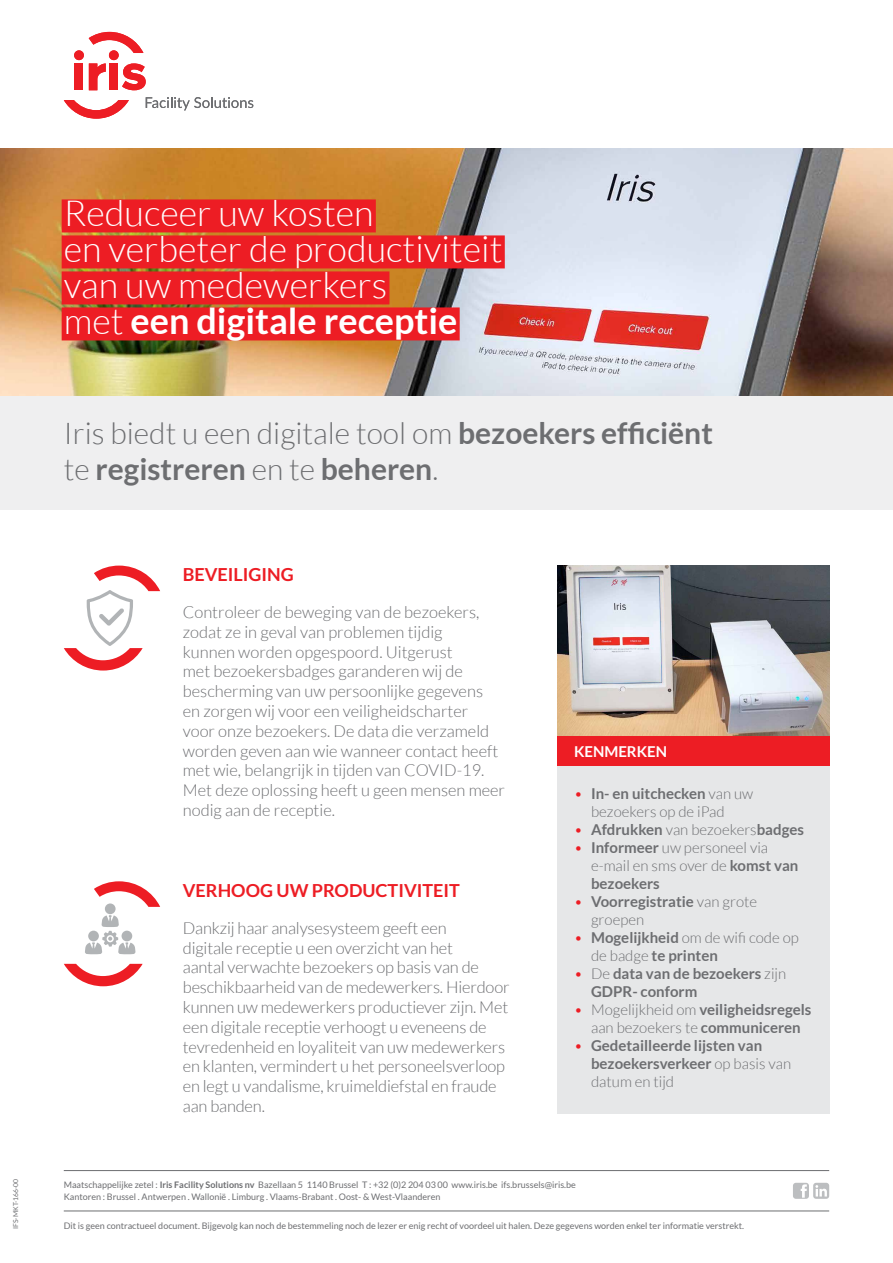
<style>
.page{position:relative;width:893px;height:1263px;background:#fff}
.page>*{position:absolute;margin:0;border:0;box-sizing:border-box;transform-origin:0 0}
.t1{font:300 36px "Lato";color:#fff}
.t2{font:700 36px "Lato";color:#fff}
.t3{font:700 30px/36px "Lato";color:#6d6e71}
.t4{font:700 18px "Lato";color:#ed1d24}
.t5{font:300 16.5px/19.8px "Lato";letter-spacing:-.01em;color:#6d6e71}
.t6{font:700 15px/18px "Lato";color:#6d6e71}
.t7{font:300 15px/18px "Lato";color:#6d6e71}
.t8{font:700 15px "Lato";color:#fff}
.t9{font:9px/12px "Lato";color:#6d6e71}
.t10{font:6.75px "Lato";color:#6d6e71}
.s1{font-weight:300}
.s2{color:#ed1d24}
.s3{font-weight:700}
.s4{font-weight:300;color:#ed1d24}
</style>
<div class="page">
<div style="left:557px;top:714px;width:272px;height:400px;background:#e6e7e8"></div>
<div style="left:0;top:395px;width:893px;height:115px;background:#efeff0"></div>
<img style="left:0;top:149px;width:893px;height:246px">
<div style="left:74px;top:63px;width:9px;height:27px;background:#ed1d24"></div>
<svg style="left:89px;top:63px;width:17px;height:27px"></svg>
<div style="left:110px;top:63px;width:8px;height:27px;background:#ed1d24"></div>
<svg style="left:64px;top:100px;width:65px;height:19px"></svg>
<div style="left:74px;top:50px;width:10px;height:10px;background:#ed1d24;border-radius:50%"></div>
<div style="left:109px;top:50px;width:10px;height:10px;background:#ed1d24;border-radius:50%"></div>
<svg style="left:89px;top:32px;width:54px;height:21px"></svg>
<svg style="left:122px;top:63px;width:24px;height:27px"></svg>
<svg style="left:146px;top:97px;width:107px;height:13px"></svg>
<img style="left:557px;top:566px;width:272px;height:170px">
<div style="left:557px;top:736px;width:272px;height:29px;background:#ed1d24"></div>
<svg style="left:64px;top:566px;width:96px;height:104px"></svg>
<svg style="left:64px;top:964px;width:79px;height:22px"></svg>
<svg style="left:94px;top:881px;width:66px;height:26px"></svg>
<div style="left:105px;top:903px;width:11px;height:11px;background:#b1b4b6;border-radius:50%"></div>
<svg style="left:85px;top:915px;width:51px;height:39px"></svg>
<hr style="left:64px;top:1170px;width:765px;height:1px;background:#6d6e71">
<hr style="left:64px;top:1210px;width:765px;height:1px;background:#6d6e71">
<svg style="left:793px;top:1183px;width:36px;height:16px"></svg>
<div style="left:62px;top:199px;width:314px;height:33px;background:#ed1d24"></div>
<div style="left:62px;top:235px;width:443px;height:33px;background:#ed1d24"></div>
<div style="left:62px;top:271px;width:327px;height:33px;background:#ed1d24"></div>
<div style="left:62px;top:307px;width:398px;height:33px;background:#ed1d24"></div>
<p class="t10" style="left:12px;top:1229px;width:52px;rotate:-90deg">IFS-MKT-166-00</p>
<p class="t1" style="left:64px;top:194px;width:311px">Reduceer uw kosten</p>
<p class="t1" style="left:64px;top:230px;width:440px">en verbeter de productiviteit</p>
<p class="t1" style="left:64px;top:266px;width:325px">van uw medewerkers</p>
<p class="t2" style="left:64px;top:300px;width:395px"><span class="s1">met</span> een digitale receptie</p>
<p class="t3" style="left:64px;top:415px;width:651px"><span class="s1">Iris biedt u een digitale tool om</span> bezoekers efficiënt <span class="s1">te</span> registreren <span class="s1">en te</span> beheren<span class="s1">.</span></p>
<p class="t4" style="left:183px;top:564px;width:112px">BEVEILIGING</p>
<p class="t5" style="left:183px;top:602px;width:324px">Controleer de beweging van de bezoekers, zodat ze in geval van problemen tijdig<br>kunnen worden opgespoord. Uitgerust<br>met bezoekersbadges garanderen wij de bescherming van uw persoonlijke gegevens<br>en zorgen wij voor een veiligheidscharter<br>voor onze bezoekers. De data die verzameld worden geven aan wie wanneer contact heeft met wie, belangrijk in tijden van COVID-19.<br>Met deze oplossing heeft u geen mensen meer nodig aan de receptie.</p>
<p class="t4" style="left:183px;top:880px;width:278px">VERHOOG UW PRODUCTIVITEIT</p>
<p class="t5" style="left:183px;top:918px;width:328px">Dankzij haar analysesysteem geeft een<br>digitale receptie u een overzicht van het<br>aantal verwachte bezoekers op basis van de beschikbaarheid van de medewerkers. Hierdoor kunnen uw medewerkers productiever zijn. Met een digitale receptie verhoogt u eveneens de tevredenheid en loyaliteit van uw medewerkers en klanten, vermindert u het personeelsverloop en legt u vandalisme, kruimeldiefstal en fraude aan banden.</p>
<p class="t8" style="left:574px;top:742px;width:95px">KENMERKEN</p>
<p class="t7" style="left:591px;top:784px;width:164px;text-indent:-17px"><span class="s2">•</span> <span class="s3">In- en uitchecken</span> van uw bezoekers op de iPad</p>
<p class="t6" style="left:574px;top:820px;width:231px"><span class="s4">•</span> Afdrukken <span class="s1">van bezoekers</span>badges</p>
<p class="t7" style="left:591px;top:838px;width:209px;text-indent:-17px"><span class="s2">•</span> <span class="s3">Informeer</span> uw personeel via e-mail en sms over de <span class="s3">komst van bezoekers</span></p>
<p class="t6" style="left:591px;top:892px;width:168px;text-indent:-17px"><span class="s4">•</span> Voorregistratie <span class="s1">van grote groepen</span></p>
<p class="t6" style="left:591px;top:928px;width:209px;text-indent:-17px"><span class="s4">•</span> Mogelijkheid <span class="s1">om de wifi code op de badge</span> te printen</p>
<p class="t6" style="left:591px;top:964px;width:197px;text-indent:-17px"><span class="s4">•</span> <span class="s1">De</span> data van de bezoekers <span class="s1">zijn<br></span>GDPR- conform</p>
<p class="t6" style="left:574px;top:1000px;width:239px;text-align:center"><span class="s4">•</span> <span class="s1">Mogelijkheid om</span> veiligheidsregels <span class="s1">aan bezoekers te</span> communiceren</p>
<p class="t6" style="left:591px;top:1036px;width:202px;text-indent:-17px"><span class="s4">•</span> Gedetailleerde lijsten van bezoekersverkeer <span class="s1">op basis van datum en tijd</span></p>
<p class="t9" style="left:64px;top:1178px;width:514px">Maatschappelijke zetel : <span class="s3">Iris Facility Solutions nv</span> Bazellaan 5 1140 Brussel T : +32 (0)2 204 03 00 www.iris.be ifs.brussels@iris.be<br>Kantoren : Brussel . Antwerpen . Wallonië . Limburg . Vlaams-Brabant . Oost- &amp; West-Vlaanderen</p>
<p class="t9" style="left:64px;top:1220px;width:682px">Dit is geen contractueel document. Bijgevolg kan noch de bestemmeling noch de lezer er enig recht of voordeel uit halen. Deze gegevens worden enkel ter informatie verstrekt.</p>
</div>
